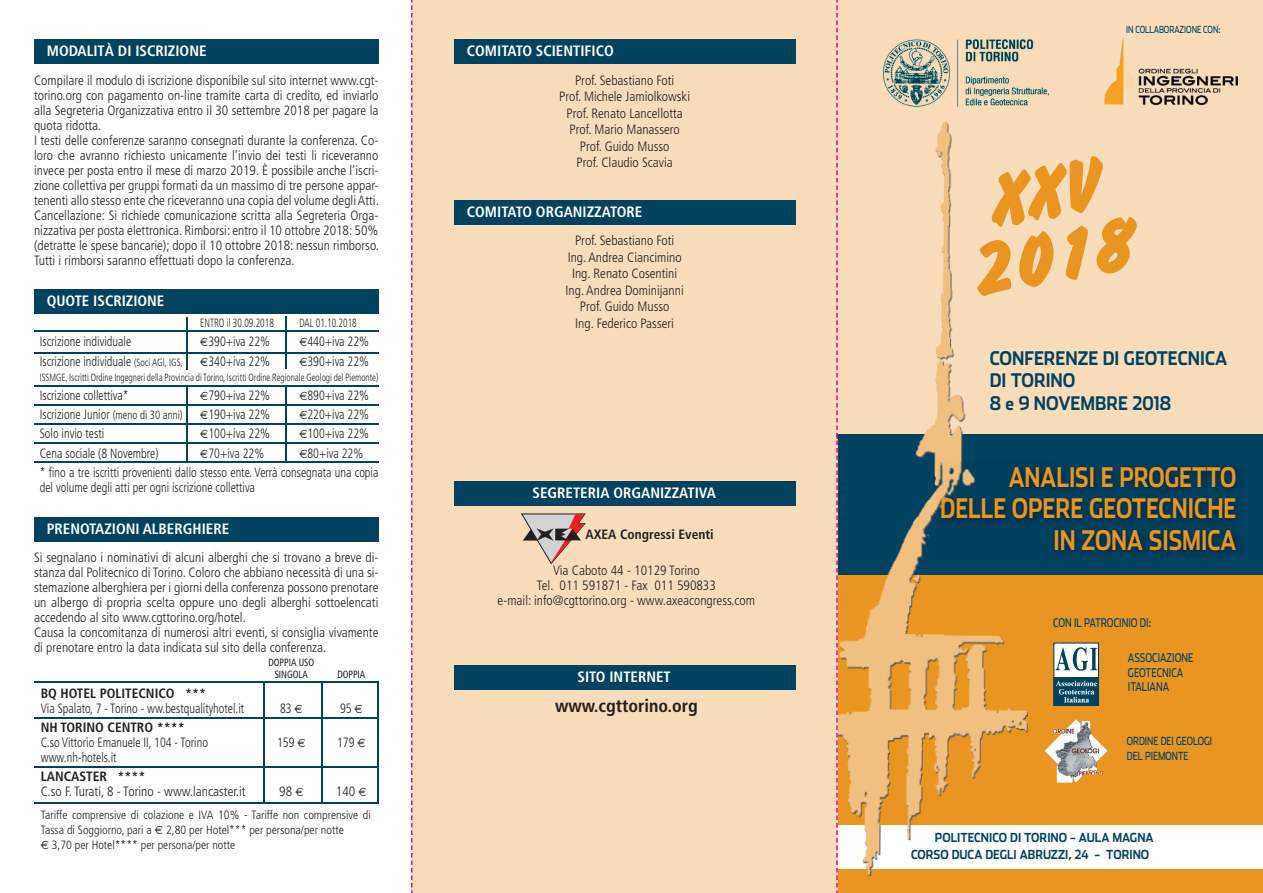
<style>
.page{position:relative;width:1263px;height:893px;background:#fff}
.page>*{position:absolute;margin:0;border:0;box-sizing:border-box;transform-origin:0 0}
.t1{font:79.95px/64.5px "Brush Hand";color:#e99522;text-align:center}
.t2{font:700 27px/31.5px "Stainless";color:#e99522;text-align:right;scale:.8 1}
.t3{font:700 18.75px/22.5px "Stainless";color:#004260;scale:.89 1}
.t4{font:700 condensed 18px "Frutiger";color:#231f20}
.t5{font:700 condensed 15px "Frutiger";color:#fff}
.t6{font:300 condensed 13.5px/15px "Frutiger";color:#231f20;text-align:center}
.t7{font:300 condensed 13.5px/19.2px "Frutiger";color:#231f20;scale:.9 1}
.t8{font:700 condensed 13.5px "Frutiger";color:#231f20}
.t9{font:700 12.45px/16.5px "Stainless";color:#004260;scale:.89 1}
.t10{font:300 condensed 12px/15px "Frutiger";color:#231f20}
.t11{font:12px/14.4px "Stainless";color:#004260;scale:.78 1}
.t12{font:300 condensed 12px "Frutiger";color:#231f20;scale:.79 1}
.t13{font:11.25px/14.4px "Stainless";color:#004260;scale:.78 1}
.t14{font:300 condensed 10.5px "Frutiger";color:#231f20;scale:.86 1}
.t15{font:condensed 10.5px/12px "Frutiger";color:#231f20;text-align:center;scale:.9 1}
.t16{font:9.75px "Stainless";color:#004260;scale:.78 1}
.s1{font-family:"Euro Sans";font-weight:400;font-stretch:normal;font-size:12px}
.s2{font-size:10.5px}
.s3{font-size:12px}
.s4{font-family:"Euro Sans";font-weight:400;font-stretch:normal}
</style>
<div class="page">
<div style="left:411px;top:0;width:852px;height:893px;background:#f9dcb9"></div>
<div style="left:837px;top:436px;width:426px;height:457px;background:#e99522"></div>
<div style="left:834px;top:825px;width:429px;height:43px;background:#fff"></div>
<svg style="left:411px;top:0;width:1px;height:893px"></svg>
<div style="left:838px;top:435px;width:425px;height:140px;background:#004260"></div>
<img style="left:838px;top:121px;width:211px;height:756px">
<svg style="left:1053px;top:642px;width:46px;height:64px;background:#7799a7"></svg>
<img style="left:1104px;top:36px;width:134px;height:70px">
<img style="left:1044px;top:719px;width:64px;height:64px">
<div style="left:34px;top:39px;width:344px;height:25px;background:#004260"></div>
<div style="left:34px;top:289px;width:344px;height:25px;background:#004260"></div>
<hr style="left:34px;top:331px;width:344px;height:1px;background:#004260">
<hr style="left:34px;top:352px;width:344px;height:1px;background:#004260">
<hr style="left:34px;top:385px;width:344px;height:1px;background:#004260">
<hr style="left:34px;top:404px;width:344px;height:2px;background:#004260">
<hr style="left:34px;top:423px;width:344px;height:2px;background:#004260">
<hr style="left:34px;top:442px;width:344px;height:2px;background:#004260">
<hr style="left:34px;top:461px;width:344px;height:2px;background:#004260">
<hr style="left:186px;top:385px;width:2px;height:77px;background:#004260">
<hr style="left:285px;top:386px;width:1px;height:76px;background:#004260">
<hr style="left:186px;top:317px;width:2px;height:52px;background:#004260">
<hr style="left:285px;top:317px;width:1px;height:52px;background:#004260">
<div style="left:34px;top:517px;width:344px;height:24px;background:#004260"></div>
<hr style="left:34px;top:681px;width:344px;height:2px;background:#004260">
<hr style="left:34px;top:802px;width:344px;height:2px;background:#004260">
<hr style="left:34px;top:718px;width:344px;height:1px;background:#004260">
<hr style="left:34px;top:767px;width:344px;height:1px;background:#004260">
<hr style="left:263px;top:683px;width:1px;height:119px;background:#004260">
<hr style="left:322px;top:683px;width:1px;height:119px;background:#004260">
<hr style="left:377px;top:683px;width:1px;height:119px;background:#004260">
<div style="left:454px;top:39px;width:341px;height:25px;background:#004260"></div>
<div style="left:454px;top:200px;width:341px;height:24px;background:#004260"></div>
<img style="left:882px;top:38px;width:168px;height:69px">
<img style="left:936px;top:461px;width:304px;height:99px">
<div style="left:757px;top:440px;width:80px;height:453px;background:#f9dcb9"></div>
<svg style="left:836px;top:0;width:2px;height:893px"></svg>
<div style="left:454px;top:481px;width:341px;height:25px;background:#004260"></div>
<div style="left:454px;top:665px;width:341px;height:24px;background:#004260"></div>
<svg style="left:521px;top:513px;width:65px;height:51px"></svg>
<p class="t5" style="left:47px;top:42px;width:161px">MODALITÀ DI ISCRIZIONE</p>
<p class="t6" style="left:34px;top:73px;width:346px;text-align:left">Compilare il modulo di iscrizione disponibile sul sito internet www.cgt&shy;torino.org con pagamento on-line tramite carta di credito, ed inviarlo alla Segreteria Organizzativa entro il 30 settembre 2018 per pagare la quota ridotta.<br>I testi delle conferenze saranno consegnati durante la conferenza. Co&shy;loro che avranno richiesto unicamente l’invio dei testi li riceveranno invece per posta entro il mese di marzo 2019. È possibile anche l’iscri&shy;zione collettiva per gruppi formati da un massimo di tre persone appar&shy;tenenti allo stesso ente che riceveranno una copia del volume degli Atti.<br>Cancellazione: Si richiede comunicazione scritta alla Segreteria Orga&shy;nizzativa per posta elettronica. Rimborsi: entro il 10 ottobre 2018: 50% (detratte le spese bancarie); dopo il 10 ottobre 2018: nessun rimborso.<br>Tutti i rimborsi saranno effettuati dopo la conferenza.</p>
<p class="t5" style="left:47px;top:292px;width:119px">QUOTE ISCRIZIONE</p>
<p class="t12" style="left:200px;top:316px;width:95px">ENTRO il 30.09.2018</p>
<p class="t12" style="left:299px;top:316px;width:74px">DAL 01.10.2018</p>
<p class="t7" style="left:40px;top:332px;width:103px">Iscrizione individuale</p>
<p class="t7" style="left:200px;top:332px;width:79px"><span class="s1">€</span>390+iva 22%</p>
<p class="t7" style="left:299px;top:332px;width:79px"><span class="s1">€</span>440+iva 22%</p>
<p class="t7" style="left:40px;top:352px;width:160px">Iscrizione individuale <span class="s2">(Soci AGI, IGS,</span></p>
<p class="t7" style="left:200px;top:352px;width:79px"><span class="s1">€</span>340+iva 22%</p>
<p class="t7" style="left:299px;top:352px;width:79px"><span class="s1">€</span>390+iva 22%</p>
<p class="t14" style="left:40px;top:371px;width:395px">ISSMGE, Iscritti Ordine Ingegneri della Provincia di Torino, Iscritti Ordine Regionale Geologi del Piemonte)</p>
<p class="t7" style="left:40px;top:386px;width:100px">Iscrizione collettiva*</p>
<p class="t7" style="left:200px;top:386px;width:79px"><span class="s1">€</span>790+iva 22%</p>
<p class="t7" style="left:299px;top:386px;width:79px"><span class="s1">€</span>890+iva 22%</p>
<p class="t7" style="left:40px;top:405px;width:160px">Iscrizione Junior <span class="s3">(meno di 30 anni)</span></p>
<p class="t7" style="left:200px;top:405px;width:79px"><span class="s1">€</span>190+iva 22%</p>
<p class="t7" style="left:299px;top:405px;width:79px"><span class="s1">€</span>220+iva 22%</p>
<p class="t7" style="left:40px;top:424px;width:73px">Solo invio testi</p>
<p class="t7" style="left:200px;top:424px;width:79px"><span class="s1">€</span>100+iva 22%</p>
<p class="t7" style="left:299px;top:424px;width:79px"><span class="s1">€</span>100+iva 22%</p>
<p class="t7" style="left:40px;top:444px;width:134px">Cena sociale (8 Novembre)</p>
<p class="t7" style="left:200px;top:444px;width:73px"><span class="s1">€</span>70+iva 22%</p>
<p class="t7" style="left:40px;top:444px;width:378px;text-indent:260px"><span class="s1">€</span>80+iva 22%<br>* fino a tre iscritti provenienti dallo stesso ente. Verrà consegnata una copia</p>
<p class="t7" style="left:40px;top:478px;width:241px">del volume degli atti per ogni iscrizione collettiva</p>
<p class="t5" style="left:47px;top:520px;width:184px">PRENOTAZIONI ALBERGHIERE</p>
<p class="t6" style="left:34px;top:550px;width:346px;text-align:left">Si segnalano i nominativi di alcuni alberghi che si trovano a breve di&shy;stanza dal Politecnico di Torino. Coloro che abbiano necessità di una si&shy;stemazione alberghiera per i giorni della conferenza possono prenotare un albergo di propria scelta oppure uno degli alberghi sottoelencati accedendo al sito www.cgttorino.org/hotel.<br>Causa la concomitanza di numerosi altri eventi, si consiglia vivamente di prenotare entro la data indicata sul sito della conferenza.</p>
<p class="t15" style="left:268px;top:657px;width:52px">DOPPIA USO<br>SINGOLA</p>
<p class="t15" style="left:337px;top:669px;width:33px">DOPPIA</p>
<p class="t8" style="left:41px;top:685px;width:167px">BQ HOTEL POLITECNICO ***</p>
<p class="t7" style="left:41px;top:698px;width:228px">Via Spalato, 7 - Torino - ww.bestqualityhotel.it</p>
<p class="t7" style="left:280px;top:698px;width:27px">83 <span class="s1">€</span></p>
<p class="t7" style="left:340px;top:698px;width:27px">95 <span class="s1">€</span></p>
<p class="t8" style="left:41px;top:719px;width:145px">NH TORINO CENTRO ****</p>
<p class="t7" style="left:41px;top:733px;width:187px">C.so Vittorio Emanuele II, 104 - Torino</p>
<p class="t7" style="left:277px;top:733px;width:33px">159 <span class="s1">€</span></p>
<p class="t7" style="left:337px;top:733px;width:33px">179 <span class="s1">€</span></p>
<p class="t7" style="left:41px;top:748px;width:86px">www.nh-hotels.it</p>
<p class="t8" style="left:41px;top:768px;width:106px">LANCASTER ****</p>
<p class="t6" style="left:41px;top:784px;width:206px">C.so F. Turati, 8 - Torino - www.lancaster.it</p>
<p class="t6" style="left:279px;top:784px;width:26px">98 <span class="s1">€</span></p>
<p class="t6" style="left:336px;top:784px;width:32px">140 <span class="s1">€</span></p>
<p class="t10" style="left:41px;top:807px;width:331px">Tariffe comprensive di colazione e IVA 10% - Tariffe non comprensive di<br>Tassa di Soggiorno, pari a <span class="s4">€</span> 2,80 per Hotel*** per persona/per notte<br><span class="s4">€</span> 3,70 per Hotel**** per persona/per notte</p>
<p class="t5" style="left:467px;top:42px;width:148px">COMITATO SCIENTIFICO</p>
<p class="t6" style="left:559px;top:72px;width:132px;line-height:16.5px">Prof. Sebastiano Foti<br>Prof. Michele Jamiolkowski<br>Prof. Renato Lancellotta<br>Prof. Mario Manassero<br>Prof. Guido Musso<br>Prof. Claudio Scavia</p>
<p class="t5" style="left:467px;top:203px;width:177px">COMITATO ORGANIZZATORE</p>
<p class="t6" style="left:565px;top:232px;width:120px;line-height:16.5px">Prof. Sebastiano Foti<br>Ing. Andrea Ciancimino<br>Ing. Renato Cosentini<br>Ing. Andrea Dominijanni<br>Prof. Guido Musso<br>Ing. Federico Passeri</p>
<p class="t5" style="left:532px;top:484px;width:185px">SEGRETERIA ORGANIZZATIVA</p>
<p class="t8" style="left:585px;top:526px;width:130px">AXEA Congressi Eventi</p>
<p class="t6" style="left:498px;top:563px;width:259px">Via Caboto 44 - 10129 Torino<br>Tel. 011 591871 - Fax 011 590833<br>e-mail: info@cgttorino.org - www.axeacongress.com</p>
<p class="t5" style="left:578px;top:668px;width:95px">SITO INTERNET</p>
<h3 class="t4" style="left:555px;top:695px;width:144px">www.cgttorino.org</h3>
<p class="t16" style="left:1126px;top:24px;width:123px">IN COLLABORAZIONE CON:</p>
<h1 class="t1" style="left:957px;top:184px;width:167px;rotate:-10deg">XXV<br>2018</h1>
<h3 class="t3" style="left:990px;top:346px;width:269px">CONFERENZE DI GEOTECNICA<br>DI TORINO<br>8 e 9 NOVEMBRE 2018</h3>
<h2 class="t2" style="left:940px;top:460px;width:372px">ANALISI E PROGETTO<br>DELLE OPERE GEOTECNICHE<br>IN ZONA SISMICA</h2>
<p class="t11" style="left:1053px;top:615px;width:127px">CON IL PATROCINIO DI:</p>
<p class="t11" style="left:1128px;top:650px;width:85px">ASSOCIAZIONE<br>GEOTECNICA<br>ITALIANA</p>
<p class="t13" style="left:1127px;top:734px;width:111px">ORDINE DEI GEOLOGI<br>DEL PIEMONTE</p>
<p class="t9" style="left:911px;top:829px;width:274px;text-indent:24px">POLITECNICO DI TORINO – AULA MAGNA<br>CORSO DUCA DEGLI ABRUZZI, 24 – TORINO</p>
</div>
